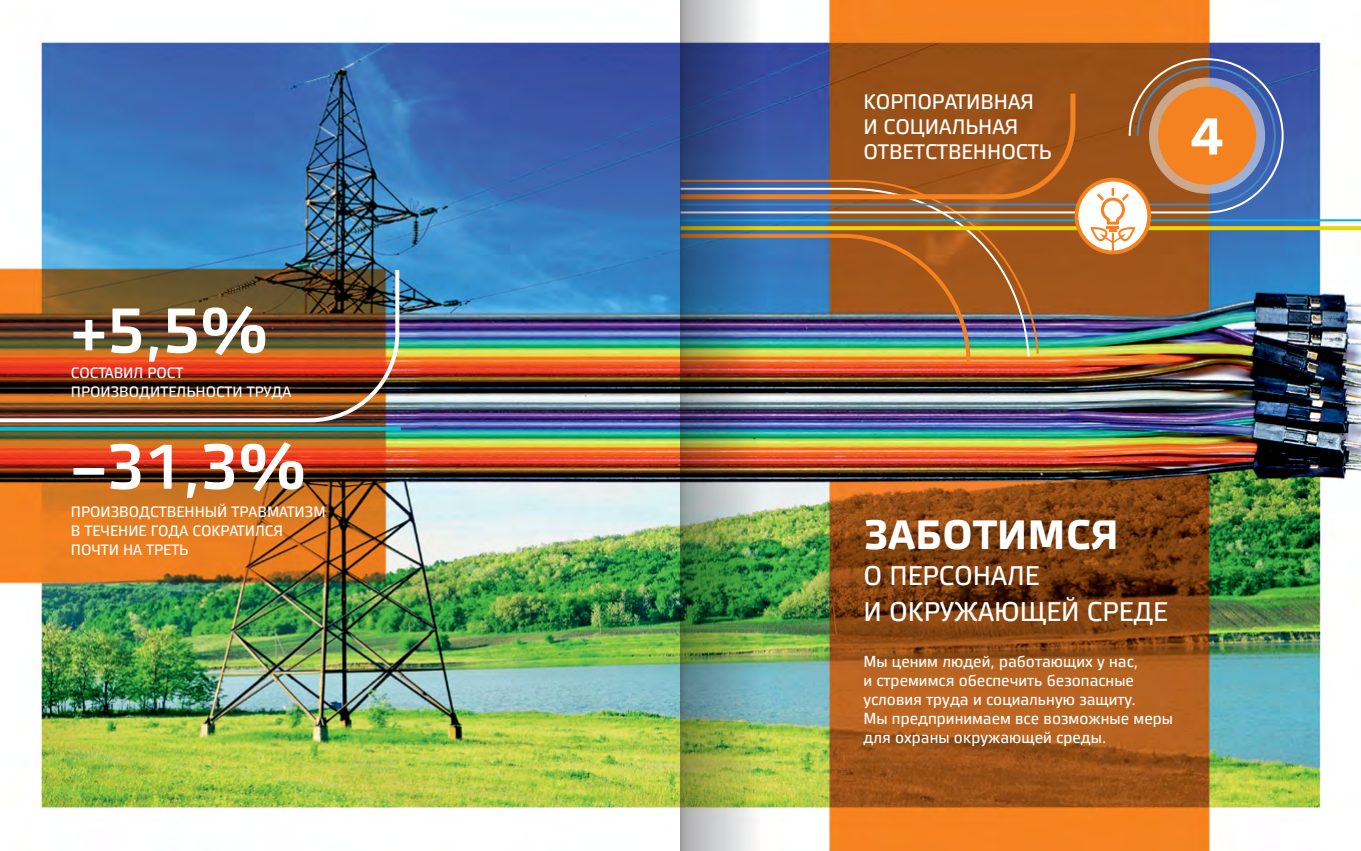
<style>
.page{position:relative;width:1361px;height:851px;background:#fff}
.page>*{position:absolute;margin:0;border:0;box-sizing:border-box;transform-origin:0 0}
.t1{font:63px/136.1px "Vida 33 Pro";color:#fff}
.t2{font:700 51.8px "Vida 32 Pro";color:#fff}
.t3{font:700 41px "Vida 32 Pro";color:#fff}
.t4{font:27px/36px "Vida 32 Pro";color:#fff}
.t5{font:21px/25.2px "Vida 32 Pro";color:#fff}
.t6{font:16px/19px "Vida 32 Pro";color:#fff}
.t7{font:15px/19px "Vida 32 Pro";color:#fff}
</style>
<div class="page">
<img style="left:0;top:0;width:1361px;height:850px">
<svg style="left:1151px;top:226px;width:210px;height:4px"></svg>
<hr style="left:680px;top:219px;width:681px;height:2px;background:#00aeef">
<svg style="left:678px;top:57px;width:606px;height:157px;background:#765e62"></svg>
<svg style="left:678px;top:65px;width:598px;height:141px;background:#a16c4d"></svg>
<svg style="left:0;top:426px;width:401px;height:4px;background:#11a4b6"></svg>
<img style="left:0;top:266px;width:401px;height:158px">
<img style="left:675px;top:89px;width:476px;height:279px">
<img style="left:680px;top:0;width:84px;height:850px">
<h1 class="t1" style="left:71px;top:259px;width:236px">+5,5% –31,3%</h1>
<p class="t7" style="left:71px;top:363px;width:222px">СОСТАВИЛ РОСТ<br>ПРОИЗВОДИТЕЛЬНОСТИ ТРУДА</p>
<p class="t7" style="left:71px;top:501px;width:256px">ПРОИЗВОДСТВЕННЫЙ ТРАВМАТИЗМ<br>В ТЕЧЕНИЕ ГОДА СОКРАТИЛСЯ<br>ПОЧТИ НА ТРЕТЬ</p>
<h3 class="t5" style="left:863px;top:88px;width:190px">КОРПОРАТИВНАЯ<br>И СОЦИАЛЬНАЯ<br>ОТВЕТСТВЕННОСТЬ</h3>
<h2 class="t2" style="left:1190px;top:97px;width:34px">4</h2>
<h3 class="t3" style="left:863px;top:503px;width:257px">ЗАБОТИМСЯ</h3>
<h3 class="t4" style="left:863px;top:556px;width:306px">О ПЕРСОНАЛЕ<br>И ОКРУЖАЮЩЕЙ СРЕДЕ</h3>
<p class="t6" style="left:863px;top:651px;width:311px">Мы ценим людей, работающих у нас,<br>и стремимся обеспечить безопасные условия труда и социальную защиту.<br>Мы предпринимаем все возможные меры для охраны окружающей среды.</p>
</div>
